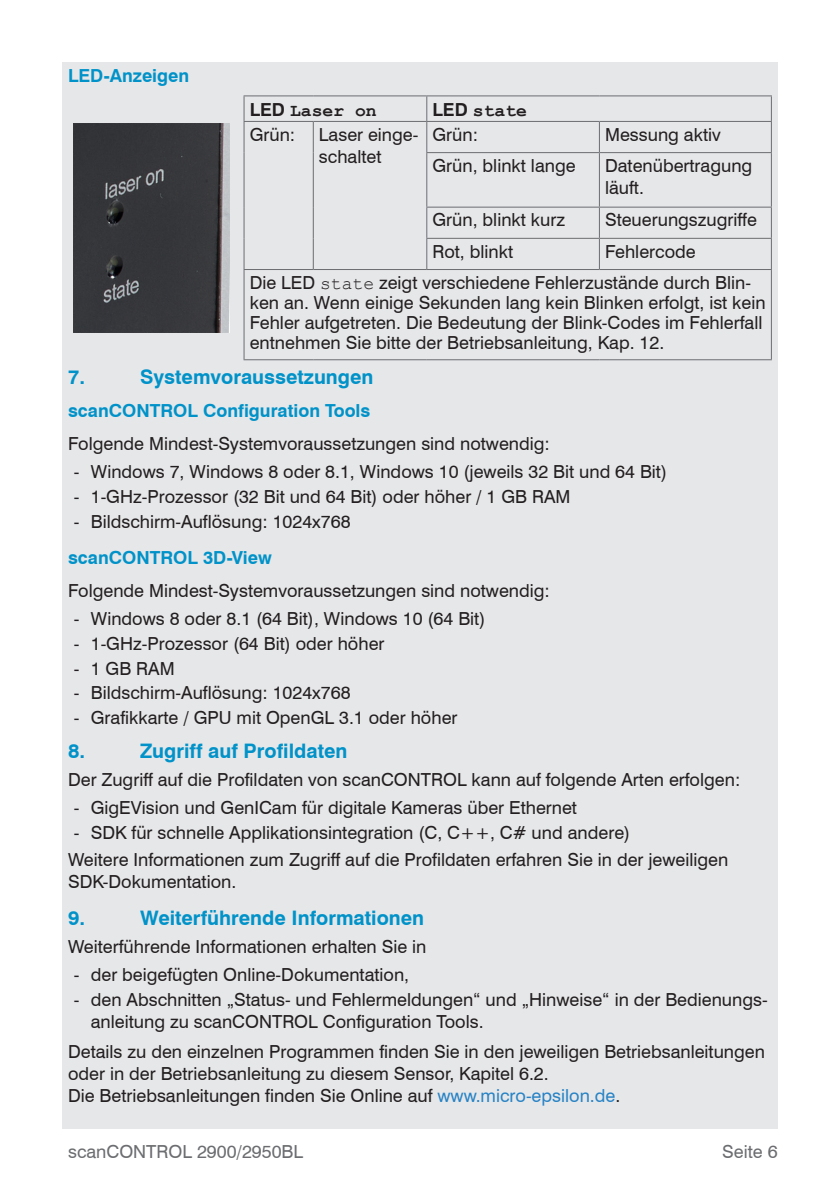
<style>
.page{position:relative;width:840px;height:1191px;background:#fff}
.page>*{position:absolute;margin:0;border:0;box-sizing:border-box;transform-origin:0 0}
.t1{font:700 20px "Swiss 721 BT";color:#0092c8}
.Fließtext{font:18px/22px "Swiss 721 BT";color:#231f20}
.Kapitel_2{font:700 18px "Swiss 721 BT";color:#0092c8}
.t2{font:18px "Swiss 721 BT";color:#6c6d70}
.Fließtext-2{font:700 18px "Courier New";color:#231f20}
.Fließtext-3{font:700 18px "Swiss 721 BT";color:#0092c8}
.s1{font-family:"Swiss 721 BT"}
.s2{font-family:"Courier New"}
.s3{color:#2783c5}
</style>
<div class="page">
<div style="left:62px;top:62px;width:715px;height:1066px;background:#e6e7e9"></div>
<hr style="left:243px;top:95px;width:70px;height:1px;background:#6c6d70">
<svg style="left:243px;top:96px;width:1px;height:25px"></svg>
<hr style="left:313px;top:95px;width:113px;height:1px;background:#6c6d70">
<hr style="left:426px;top:95px;width:173px;height:1px;background:#6c6d70">
<svg style="left:426px;top:96px;width:1px;height:25px"></svg>
<hr style="left:599px;top:95px;width:172px;height:1px;background:#6c6d70">
<svg style="left:770px;top:96px;width:1px;height:25px"></svg>
<hr style="left:243px;top:121px;width:70px;height:1px;background:#6c6d70">
<hr style="left:243px;top:122px;width:1px;height:31px;background:#6c6d70">
<hr style="left:313px;top:121px;width:113px;height:1px;background:#6c6d70">
<hr style="left:312px;top:122px;width:1px;height:31px;background:#6c6d70">
<hr style="left:243px;top:153px;width:1px;height:54px;background:#6c6d70">
<hr style="left:312px;top:153px;width:1px;height:54px;background:#6c6d70">
<hr style="left:243px;top:207px;width:1px;height:31px;background:#6c6d70">
<hr style="left:312px;top:207px;width:1px;height:31px;background:#6c6d70">
<hr style="left:243px;top:238px;width:1px;height:31px;background:#6c6d70">
<hr style="left:312px;top:238px;width:1px;height:31px;background:#6c6d70">
<hr style="left:426px;top:121px;width:173px;height:1px;background:#6c6d70">
<hr style="left:426px;top:122px;width:1px;height:30px;background:#6c6d70">
<hr style="left:599px;top:121px;width:172px;height:1px;background:#6c6d70">
<hr style="left:598px;top:122px;width:1px;height:30px;background:#6c6d70">
<hr style="left:770px;top:122px;width:1px;height:30px;background:#6c6d70">
<hr style="left:426px;top:152px;width:173px;height:1px;background:#6c6d70">
<hr style="left:426px;top:153px;width:1px;height:54px;background:#6c6d70">
<hr style="left:599px;top:152px;width:172px;height:1px;background:#6c6d70">
<hr style="left:598px;top:153px;width:1px;height:54px;background:#6c6d70">
<hr style="left:770px;top:153px;width:1px;height:54px;background:#6c6d70">
<hr style="left:426px;top:207px;width:173px;height:1px;background:#6c6d70">
<hr style="left:426px;top:208px;width:1px;height:30px;background:#6c6d70">
<hr style="left:599px;top:207px;width:172px;height:1px;background:#6c6d70">
<hr style="left:598px;top:208px;width:1px;height:30px;background:#6c6d70">
<hr style="left:770px;top:208px;width:1px;height:30px;background:#6c6d70">
<hr style="left:426px;top:238px;width:173px;height:1px;background:#6c6d70">
<hr style="left:426px;top:239px;width:1px;height:30px;background:#6c6d70">
<hr style="left:599px;top:238px;width:172px;height:1px;background:#6c6d70">
<hr style="left:598px;top:239px;width:1px;height:30px;background:#6c6d70">
<hr style="left:770px;top:239px;width:1px;height:30px;background:#6c6d70">
<hr style="left:243px;top:269px;width:70px;height:1px;background:#6c6d70">
<hr style="left:243px;top:270px;width:1px;height:89px;background:#6c6d70">
<hr style="left:313px;top:269px;width:113px;height:1px;background:#6c6d70">
<hr style="left:426px;top:269px;width:173px;height:1px;background:#6c6d70">
<hr style="left:599px;top:269px;width:172px;height:1px;background:#6c6d70">
<hr style="left:770px;top:270px;width:1px;height:89px;background:#6c6d70">
<hr style="left:243px;top:359px;width:70px;height:1px;background:#6c6d70">
<hr style="left:313px;top:359px;width:113px;height:1px;background:#6c6d70">
<hr style="left:426px;top:359px;width:173px;height:1px;background:#6c6d70">
<hr style="left:599px;top:359px;width:172px;height:1px;background:#6c6d70">
<img style="left:74px;top:124px;width:156px;height:208px">
<p class="Fließtext-3" style="left:68px;top:64px;width:122px">LED-Anzeigen</p>
<p class="Fließtext-2" style="left:249px;top:99px;width:128px"><span class="s1">LED</span> Laser on</p>
<p class="Fließtext-2" style="left:432px;top:99px;width:96px"><span class="s1">LED</span> state</p>
<p class="Fließtext" style="left:249px;top:123px;width:47px">Grün:</p>
<p class="Fließtext" style="left:319px;top:123px;width:101px">Laser einge&shy;schaltet</p>
<p class="Fließtext" style="left:432px;top:123px;width:47px">Grün:</p>
<p class="Fließtext" style="left:604px;top:123px;width:117px">Messung aktiv</p>
<p class="Fließtext" style="left:432px;top:154px;width:145px">Grün, blinkt lange</p>
<p class="Fließtext" style="left:604px;top:154px;width:149px">Datenübertragung läuft.</p>
<p class="Fließtext" style="left:432px;top:209px;width:134px">Grün, blinkt kurz</p>
<p class="Fließtext" style="left:604px;top:209px;width:153px">Steuerungszugriffe</p>
<p class="Fließtext" style="left:432px;top:240px;width:82px">Rot, blinkt</p>
<p class="Fließtext" style="left:604px;top:240px;width:92px">Fehlercode</p>
<p class="Fließtext" style="left:249px;top:272px;width:517px;line-height:20px">Die LED <span class="s2">state</span> zeigt verschiedene Fehlerzustände durch Blin&shy;ken an. Wenn einige Sekunden lang kein Blinken erfolgt, ist kein Fehler aufgetreten. Die Bedeutung der Blink-Codes im Fehlerfall entnehmen Sie bitte der Betriebsanleitung, Kap. 12.</p>
<p class="t1" style="left:68px;top:364px;width:19px">7.</p>
<p class="t1" style="left:140px;top:364px;width:235px">Systemvoraussetzungen</p>
<p class="Kapitel_2" style="left:68px;top:399px;width:303px">scanCONTROL Configuration Tools</p>
<p class="Fließtext" style="left:68px;top:433px;width:483px">Folgende Mindest-Systemvoraussetzungen sind notwendig:</p>
<p class="Fließtext" style="left:74px;top:460px;width:594px">- Windows 7, Windows 8 oder 8.1, Windows 10 (jeweils 32 Bit und 64 Bit)</p>
<p class="Fließtext" style="left:74px;top:485px;width:498px">- 1-GHz-Prozessor (32 Bit und 64 Bit) oder höher / 1 GB RAM</p>
<p class="Fließtext" style="left:74px;top:510px;width:278px">- Bildschirm-Auflösung: 1024x768</p>
<p class="Kapitel_2" style="left:68px;top:546px;width:205px">scanCONTROL 3D-View</p>
<p class="Fließtext" style="left:68px;top:579px;width:483px">Folgende Mindest-Systemvoraussetzungen sind notwendig:</p>
<p class="Fließtext" style="left:74px;top:607px;width:413px">- Windows 8 oder 8.1 (64 Bit), Windows 10 (64 Bit)</p>
<p class="Fließtext" style="left:74px;top:632px;width:312px">- 1-GHz-Prozessor (64 Bit) oder höher</p>
<p class="Fließtext" style="left:74px;top:657px;width:102px">- 1 GB RAM</p>
<p class="Fließtext" style="left:74px;top:682px;width:278px">- Bildschirm-Auflösung: 1024x768</p>
<p class="Fließtext" style="left:74px;top:706px;width:385px">- Grafikkarte / GPU mit OpenGL 3.1 oder höher</p>
<p class="t1" style="left:68px;top:739px;width:19px">8.</p>
<p class="t1" style="left:140px;top:739px;width:209px">Zugriff auf Profildaten</p>
<p class="Fließtext" style="left:68px;top:768px;width:673px">Der Zugriff auf die Profildaten von scanCONTROL kann auf folgende Arten erfolgen:</p>
<p class="Fließtext" style="left:74px;top:796px;width:504px">- GigEVision und GenICam für digitale Kameras über Ethernet</p>
<p class="Fließtext" style="left:74px;top:821px;width:557px">- SDK für schnelle Applikationsintegration (C, C++, C# und andere)</p>
<p class="Fließtext" style="left:68px;top:848px;width:661px">Weitere Informationen zum Zugriff auf die Profildaten erfahren Sie in der jeweiligen<br>SDK-Dokumentation.</p>
<p class="t1" style="left:68px;top:906px;width:19px">9.</p>
<p class="t1" style="left:140px;top:906px;width:285px">Weiterführende Informationen</p>
<p class="Fließtext" style="left:68px;top:935px;width:360px">Weiterführende Informationen erhalten Sie in</p>
<p class="Fließtext" style="left:74px;top:963px;width:337px">- der beigefügten Online-Dokumentation,</p>
<p class="Fließtext" style="left:91px;top:988px;width:678px;text-indent:-17px">- den Abschnitten „Status- und Fehlermeldungen“ und „Hinweise“ in der Bedienungs&shy;anleitung zu scanCONTROL Configuration Tools.</p>
<p class="Fließtext" style="left:68px;top:1040px;width:698px">Details zu den einzelnen Programmen finden Sie in den jeweiligen Betriebsanleitungen oder in der Betriebsanleitung zu diesem Sensor, Kapitel 6.2.<br>Die Betriebsanleitungen finden Sie Online auf <span class="s3">www.micro-epsilon.de</span>.</p>
<p class="t2" style="left:68px;top:1140px;width:236px">scanCONTROL 2900/2950BL</p>
<p class="t2" style="left:722px;top:1140px;width:57px">Seite 6</p>
</div>
